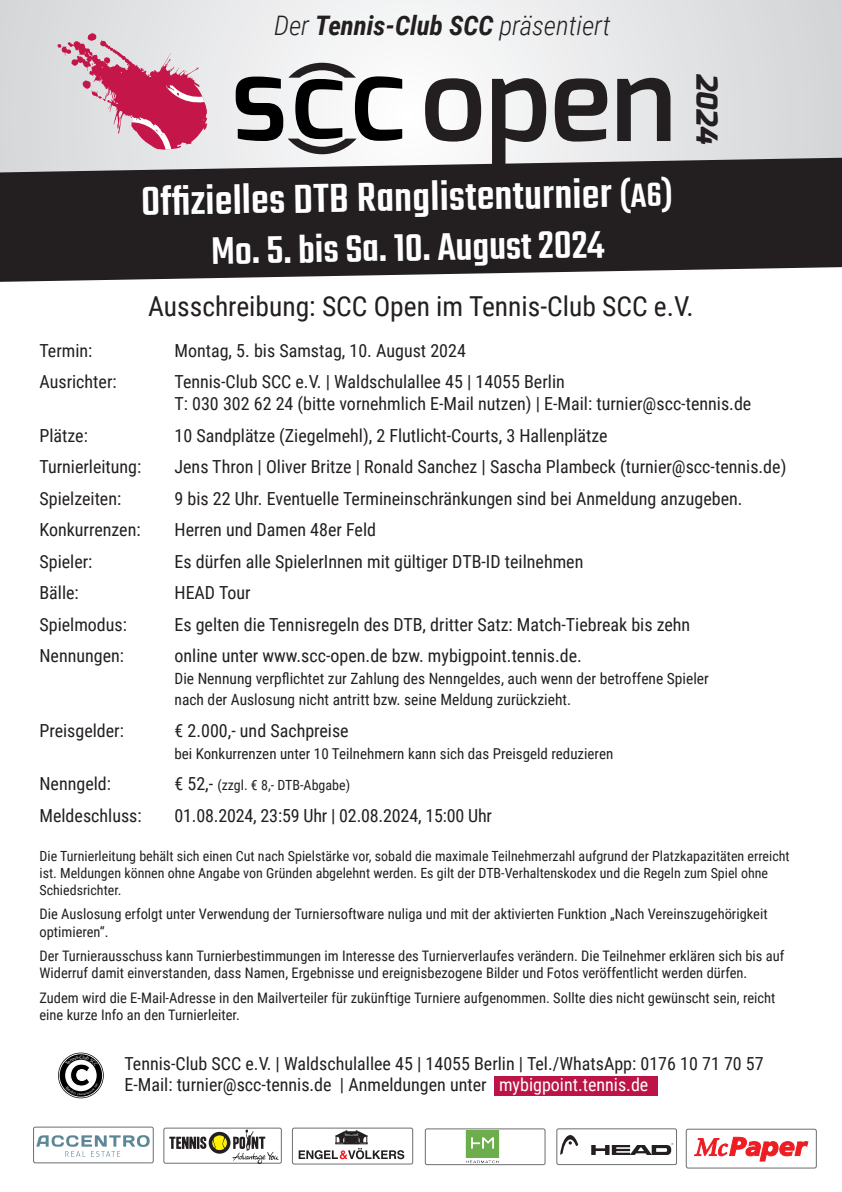
<style>
.page{position:relative;width:842px;height:1192px;background:#fff}
.page>*{position:absolute;margin:0;border:0;box-sizing:border-box;transform-origin:0 0}
.t1{font:600 117px "Exo";color:#231f20}
.t2{font:500 44.4px "Teko";color:#fff}
.t3{font:500 42.2px "Teko";color:#fff}
.t4{font:italic 800 28.95px "Exo";color:#231f20}
.t5{font:27.5px "Roboto Condensed";color:#231f20}
.t6{font:italic 300 26.9px "Roboto Condensed";color:#231f20}
.t7{font:18px/21.6px "Roboto Condensed";color:#231f20}
.t8{font:15.5px/21.6px "Roboto Condensed";color:#231f20}
.t9{font:15px "Roboto Condensed";color:#231f20}
.t10{font:14.5px/17.4px "Roboto Condensed";color:#231f20}
.t11{font:14px/16.8px "Roboto Condensed";color:#231f20}
.t12{font:4.65px "Open Sans";color:#fff}
.t13{font:600 2.35px "Open Sans";color:#fff}
.s1{font-weight:700}
.s2{font-size:36.8px}
.s3{font-size:18px}
.s4{color:#fff}
</style>
<div class="page">
<svg style="left:0;top:0;width:842px;height:158px"></svg>
<svg style="left:236px;top:63px;width:166px;height:91px"></svg>
<svg style="left:57px;top:33px;width:150px;height:117px;background:#d695aa"></svg>
<svg style="left:0;top:158px;width:842px;height:124px;background:#3b3839"></svg>
<div style="left:494px;top:1077px;width:163px;height:19px;background:#bc1446"></div>
<svg style="left:299px;top:1131px;width:105px;height:28px"></svg>
<div style="left:292px;top:1128px;width:121px;height:36px;border:1px solid #6c6d70;border-radius:2px"></div>
<div style="left:425px;top:1129px;width:120px;height:36px;border:1px solid #6c6d70;border-radius:2px"></div>
<div style="left:557px;top:1129px;width:120px;height:36px;border:1px solid #6c6d70;border-radius:2px"></div>
<svg style="left:560px;top:1135px;width:18px;height:20px"></svg>
<svg style="left:591px;top:1143px;width:82px;height:12px"></svg>
<div style="left:164px;top:1128px;width:117px;height:35px;border:1px solid #6c6d70;border-radius:2px"></div>
<div style="left:33px;top:1127px;width:120px;height:36px;border:1px solid #6c6d70;border-radius:2px"></div>
<svg style="left:36px;top:1135px;width:114px;height:22px"></svg>
<svg style="left:169px;top:1129px;width:110px;height:35px"></svg>
<div style="left:686px;top:1129px;width:130px;height:39px;border:1px solid #6c6d70;border-radius:2px"></div>
<svg style="left:695px;top:1137px;width:113px;height:24px"></svg>
<img style="left:465px;top:1130px;width:34px;height:35px">
<svg style="left:58px;top:1053px;width:46px;height:45px"></svg>
<h3 class="t6" style="left:274px;top:6px;width:338px">Der <span class="s1">Tennis-Club SCC</span> präsentiert</h3>
<h1 class="t1" style="left:420px;top:24px;width:257px">open</h1>
<h2 class="t2" style="left:141px;top:176px;width:533px;rotate:-1deg">Offi zielles DTB Ranglistenturnier <span class="s2">(A6)</span></h2>
<h3 class="t3" style="left:211px;top:227px;width:395px;rotate:-1deg">Mo. 5. bis Sa. 10. August 2024</h3>
<h3 class="t4" style="left:725px;top:73px;width:72px;rotate:90deg">2024</h3>
<h3 class="t5" style="left:148px;top:286px;width:547px">Ausschreibung: SCC Open im Tennis-Club SCC e.V.</h3>
<p class="t7" style="left:39px;top:339px;width:54px">Termin:</p>
<p class="t7" style="left:174px;top:339px;width:293px">Montag, 5. bis Samstag, 10. August 2024</p>
<p class="t7" style="left:39px;top:371px;width:79px">Ausrichter:</p>
<p class="t7" style="left:174px;top:371px;width:578px">Tennis-Club SCC e.V. | Waldschulallee 45 | 14055 Berlin<br>T: 030 302 62 24 (bitte vornehmlich E-Mail nutzen) | E-Mail: turnier@scc-tennis.de</p>
<p class="t7" style="left:39px;top:424px;width:50px">Plätze:</p>
<p class="t7" style="left:174px;top:424px;width:435px">10 Sandplätze (Ziegelmehl), 2 Flutlicht-Courts, 3 Hallenplätze</p>
<p class="t7" style="left:39px;top:455px;width:103px">Turnierleitung:</p>
<p class="t7" style="left:174px;top:455px;width:613px">Jens Thron | Oliver Britze | Ronald Sanchez | Sascha Plambeck (turnier@scc-tennis.de)</p>
<p class="t7" style="left:39px;top:487px;width:83px">Spielzeiten:</p>
<p class="t7" style="left:174px;top:487px;width:570px">9 bis 22 Uhr. Eventuelle Termineinschränkungen sind bei Anmeldung anzugeben.</p>
<p class="t7" style="left:39px;top:518px;width:103px">Konkurrenzen:</p>
<p class="t7" style="left:174px;top:518px;width:203px">Herren und Damen 48er Feld</p>
<p class="t7" style="left:39px;top:550px;width:54px">Spieler:</p>
<p class="t7" style="left:174px;top:550px;width:410px">Es dürfen alle SpielerInnen mit gültiger DTB-ID teilnehmen</p>
<p class="t7" style="left:39px;top:581px;width:41px">Bälle:</p>
<p class="t7" style="left:174px;top:581px;width:78px">HEAD Tour</p>
<p class="t7" style="left:39px;top:613px;width:89px">Spielmodus:</p>
<p class="t7" style="left:174px;top:613px;width:517px">Es gelten die Tennisregeln des DTB, dritter Satz: Match-Tiebreak bis zehn</p>
<p class="t7" style="left:39px;top:644px;width:86px">Nennungen:</p>
<p class="t7" style="left:174px;top:644px;width:409px">online unter www.scc-open.de bzw. mybigpoint.tennis.de.</p>
<p class="t8" style="left:174px;top:667px;width:536px">Die Nennung verpflichtet zur Zahlung des Nenngeldes, auch wenn der betroffene Spieler nach der Auslosung nicht antritt bzw. seine Meldung zurückzieht.</p>
<p class="t7" style="left:39px;top:719px;width:86px">Preisgelder:</p>
<p class="t7" style="left:174px;top:719px;width:176px">€ 2.000,- und Sachpreise</p>
<p class="t9" style="left:174px;top:743px;width:440px">bei Konkurrenzen unter 10 Teilnehmern kann sich das Preisgeld reduzieren</p>
<p class="t7" style="left:39px;top:772px;width:73px">Nenngeld:</p>
<p class="t11" style="left:174px;top:776px;width:177px"><span class="s3">€ 52,-</span> (zzgl. € 8,- DTB-Abgabe)</p>
<p class="t7" style="left:39px;top:804px;width:104px">Meldeschluss:</p>
<p class="t7" style="left:174px;top:804px;width:319px">01.08.2024, 23:59 Uhr | 02.08.2024, 15:00 Uhr</p>
<p class="t11" style="left:39px;top:847px;width:752px">Die Turnierleitung behält sich einen Cut nach Spielstärke vor, sobald die maximale Teilnehmerzahl aufgrund der Platzkapazitäten erreicht ist. Meldungen können ohne Angabe von Gründen abgelehnt werden. Es gilt der DTB-Verhaltenskodex und die Regeln zum Spiel ohne<br>Schiedsrichter.</p>
<p class="t10" style="left:39px;top:905px;width:730px">Die Auslosung erfolgt unter Verwendung der Turniersoftware nuliga und mit der aktivierten Funktion „Nach Vereinszugehörigkeit optimieren“.</p>
<p class="t10" style="left:39px;top:947px;width:746px">Der Turnierausschuss kann Turnierbestimmungen im Interesse des Turnierverlaufes verändern. Die Teilnehmer erklären sich bis auf<br>Widerruf damit einverstanden, dass Namen, Ergebnisse und ereignisbezogene Bilder und Fotos veröffentlicht werden dürfen.</p>
<p class="t10" style="left:39px;top:989px;width:737px">Zudem wird die E-Mail-Adresse in den Mailverteiler für zukünftige Turniere aufgenommen. Sollte dies nicht gewünscht sein, reicht eine kurze Info an den Turnierleiter.</p>
<p class="t12" style="left:80px;top:1054px;width:4px">C</p>
<p class="t13" style="left:80px;top:1093px;width:3px">a</p>
<p class="t7" style="left:124px;top:1052px;width:641px">Tennis-Club SCC e.V. | Waldschulallee 45 | 14055 Berlin | Tel./WhatsApp: 0176 10 71 70 57<br>E-Mail: turnier@scc-tennis.de | Anmeldungen unter <span class="s4">mybigpoint.tennis.de</span></p>
</div>
